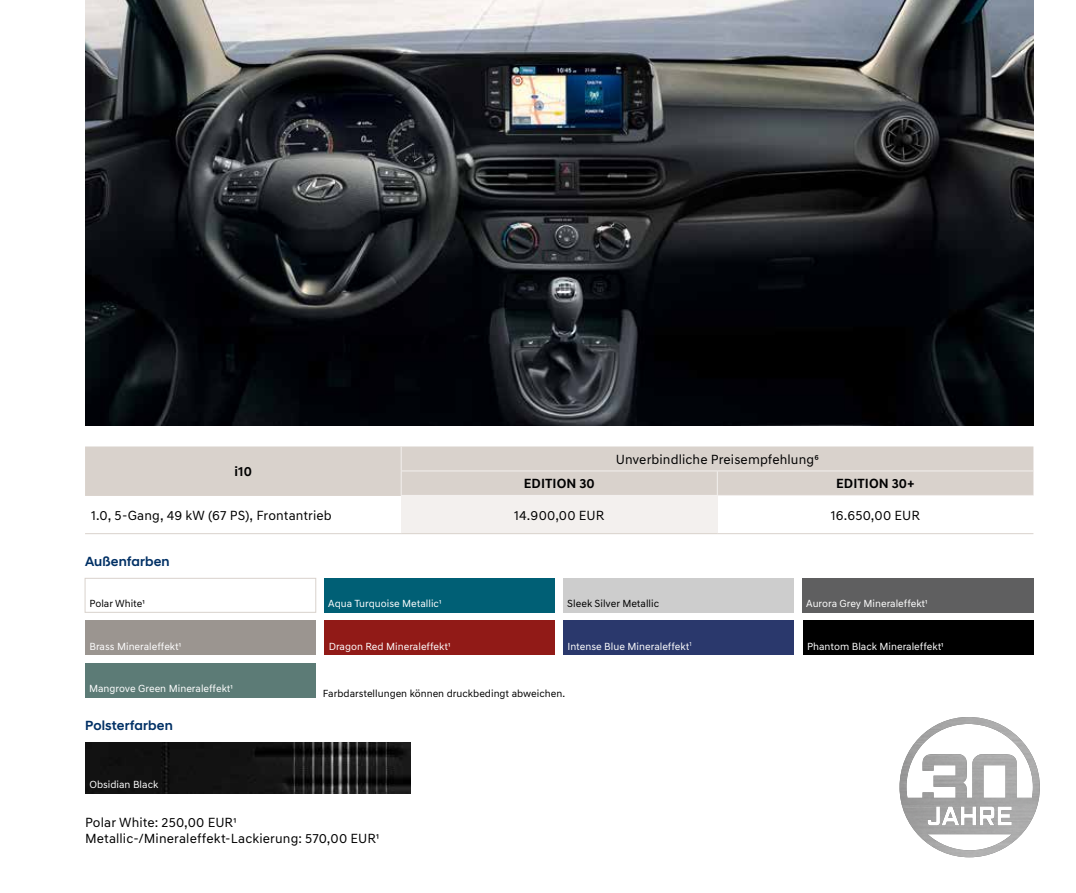
<style>
.page{position:relative;width:1076px;height:893px;background:#fff}
.page>*{position:absolute;margin:0;border:0;box-sizing:border-box;transform-origin:0 0}
.t1{font:13.5px/16.2px "Hyundai Sans Text";letter-spacing:.01em;color:#000}
.t2{font:500 13.5px "Hyundai Sans Head";letter-spacing:.01em;color:#003065}
.t3{font:700 13.5px "Hyundai Sans Text";letter-spacing:.01em;color:#000}
.t4{font:10.5px "Hyundai Sans Text";color:#fff}
.t5{font:10.5px "Hyundai Sans Text";color:#000}
.t6{font:6.15px "Hyundai Sans Text";color:#fff}
</style>
<div class="page">
<img style="left:85px;top:0;width:948px;height:425px">
<img style="left:899px;top:717px;width:141px;height:140px">
<div style="left:85px;top:446px;width:948px;height:49px;background:#d9d2cc"></div>
<div style="left:401px;top:495px;width:316px;height:39px;background:#f3f0ee"></div>
<hr style="left:401px;top:533px;width:316px;height:1px;background:#d9d2cc">
<hr style="left:717px;top:533px;width:316px;height:1px;background:#d9d2cc">
<svg style="left:401px;top:446px;width:1px;height:49px"></svg>
<svg style="left:717px;top:472px;width:1px;height:23px"></svg>
<hr style="left:717px;top:495px;width:316px;height:1px;background:#f3f0ee">
<hr style="left:401px;top:471px;width:316px;height:1px;background:#f3f0ee">
<hr style="left:717px;top:471px;width:316px;height:1px;background:#f3f0ee">
<hr style="left:85px;top:533px;width:316px;height:1px;background:#d9d2cc">
<hr style="left:85px;top:495px;width:316px;height:1px;background:#d9d2cc">
<div style="left:85px;top:578px;width:231px;height:35px;background:#fff;border:1px solid #d9d2cc"></div>
<div style="left:324px;top:578px;width:231px;height:34px;background:#005f75"></div>
<div style="left:85px;top:663px;width:230px;height:34px;background:#5c7b76"></div>
<div style="left:563px;top:578px;width:231px;height:34px;background:#cdcdcd"></div>
<div style="left:802px;top:578px;width:231px;height:34px;background:#5f5f60"></div>
<div style="left:85px;top:621px;width:231px;height:34px;background:#9b9590"></div>
<div style="left:803px;top:621px;width:230px;height:34px;background:#000"></div>
<div style="left:563px;top:621px;width:231px;height:34px;background:#2a386c"></div>
<div style="left:324px;top:621px;width:231px;height:34px;background:#911a17"></div>
<img style="left:85px;top:742px;width:326px;height:51px">
<p class="t3" style="left:234px;top:463px;width:19px">i10</p>
<p class="t1" style="left:616px;top:451px;width:205px">Unverbindliche Preisempfehlung6</p>
<p class="t3" style="left:524px;top:475px;width:73px">EDITION 30</p>
<p class="t3" style="left:836px;top:475px;width:80px">EDITION 30+</p>
<p class="t1" style="left:91px;top:507px;width:242px">1.0, 5-Gang, 49 kW (67 PS), Frontantrieb</p>
<p class="t1" style="left:514px;top:507px;width:92px">14.900,00 EUR</p>
<p class="t1" style="left:831px;top:507px;width:90px">16.650,00 EUR</p>
<p class="t2" style="left:85px;top:553px;width:86px">Außenfarben</p>
<p class="t5" style="left:89px;top:597px;width:57px">Polar White1</p>
<p class="t5" style="left:567px;top:597px;width:93px">Sleek Silver Metallic</p>
<p class="t4" style="left:806px;top:597px;width:123px">Aurora Grey Mineraleffekt1</p>
<p class="t4" style="left:328px;top:597px;width:115px">Aqua Turquoise Metallic1</p>
<p class="t4" style="left:89px;top:640px;width:93px">Brass Mineraleffekt1</p>
<p class="t4" style="left:567px;top:640px;width:123px">Intense Blue Mineraleffekt</p>
<p class="t4" style="left:807px;top:640px;width:138px">Phantom Black Mineraleffekt1</p>
<p class="t4" style="left:329px;top:640px;width:123px">Dragon Red Mineraleffekt1</p>
<p class="t6" style="left:689px;top:640px;width:4px">1</p>
<p class="t4" style="left:89px;top:682px;width:145px">Mangrove Green Mineraleffekt1</p>
<p class="t2" style="left:85px;top:718px;width:89px">Polsterfarben</p>
<p class="t4" style="left:89px;top:778px;width:70px">Obsidian Black</p>
<p class="t5" style="left:323px;top:687px;width:244px">Farbdarstellungen können druckbedingt abweichen.</p>
<p class="t1" style="left:85px;top:814px;width:295px">Polar White: 250,00 EUR1<br>Metallic-/Mineraleffekt-Lackierung: 570,00 EUR1</p>
</div>
